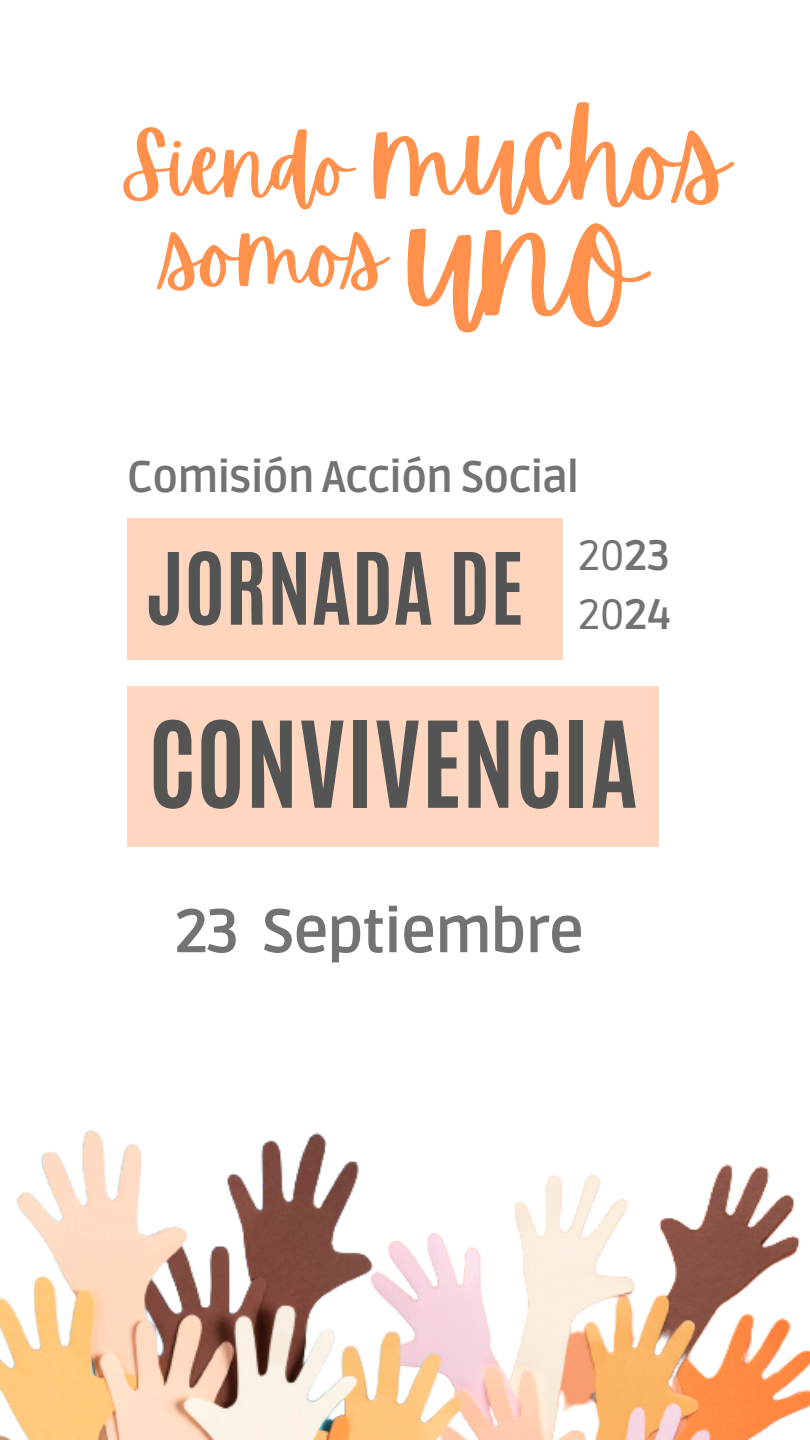
<style>
.page{position:relative;width:810px;height:1440px;background:#fff}
.page>*{position:absolute;margin:0;border:0;box-sizing:border-box;transform-origin:0 0}
.t1{font:156.5px "Apricots";color:#ff914d}
.t2{font:119.6px "Apricots";color:#ff914d}
.t3{font:119.5px "Apricots";color:#ff914d}
.t4{font:700 101.5px "Antonio";color:#545454}
.t5{font:94.4px "Apricots";color:#ff914d}
.t6{font:86.9px "Apricots";color:#ff914d}
.t7{font:700 84.6px "Antonio";color:#545454}
.t8{font:700 61.4px "Ruda";letter-spacing:-.035em;color:#737373}
.t9{font:700 44.2px "Ruda";letter-spacing:-.035em;color:#737373}
.t10{font:42.5px "Ruda";color:#737373}
.s1{font-weight:700}
</style>
<div class="page">
<div style="left:127px;top:518px;width:435px;height:142px;background:#ffd6bd"></div>
<div style="left:127px;top:686px;width:532px;height:160px;background:#ffd7c0"></div>
<img style="left:535px;top:1164px;width:275px;height:276px">
<img style="left:0;top:1130px;width:535px;height:310px">
<p class="t6" style="left:122px;top:115px;width:231px">Siendo</p>
<p class="t3" style="left:375px;top:89px;width:355px">muchos</p>
<p class="t5" style="left:165px;top:199px;width:222px">somos</p>
<p class="t2" style="left:563px;top:211px;width:82px">O</p>
<p class="t1" style="left:407px;top:167px;width:164px">un</p>
<p class="t9" style="left:127px;top:451px;width:454px">Comisión Acción Social</p>
<p class="t7" style="left:146px;top:528px;width:379px">JORNADA DE</p>
<p class="t10" style="left:578px;top:531px;width:94px">20<span class="s1">23</span></p>
<p class="t10" style="left:578px;top:590px;width:95px">20<span class="s1">24</span></p>
<p class="t4" style="left:148px;top:692px;width:491px">CONVIVENCIA</p>
<p class="t8" style="left:174px;top:896px;width:412px">23 Septiembre</p>
</div>
